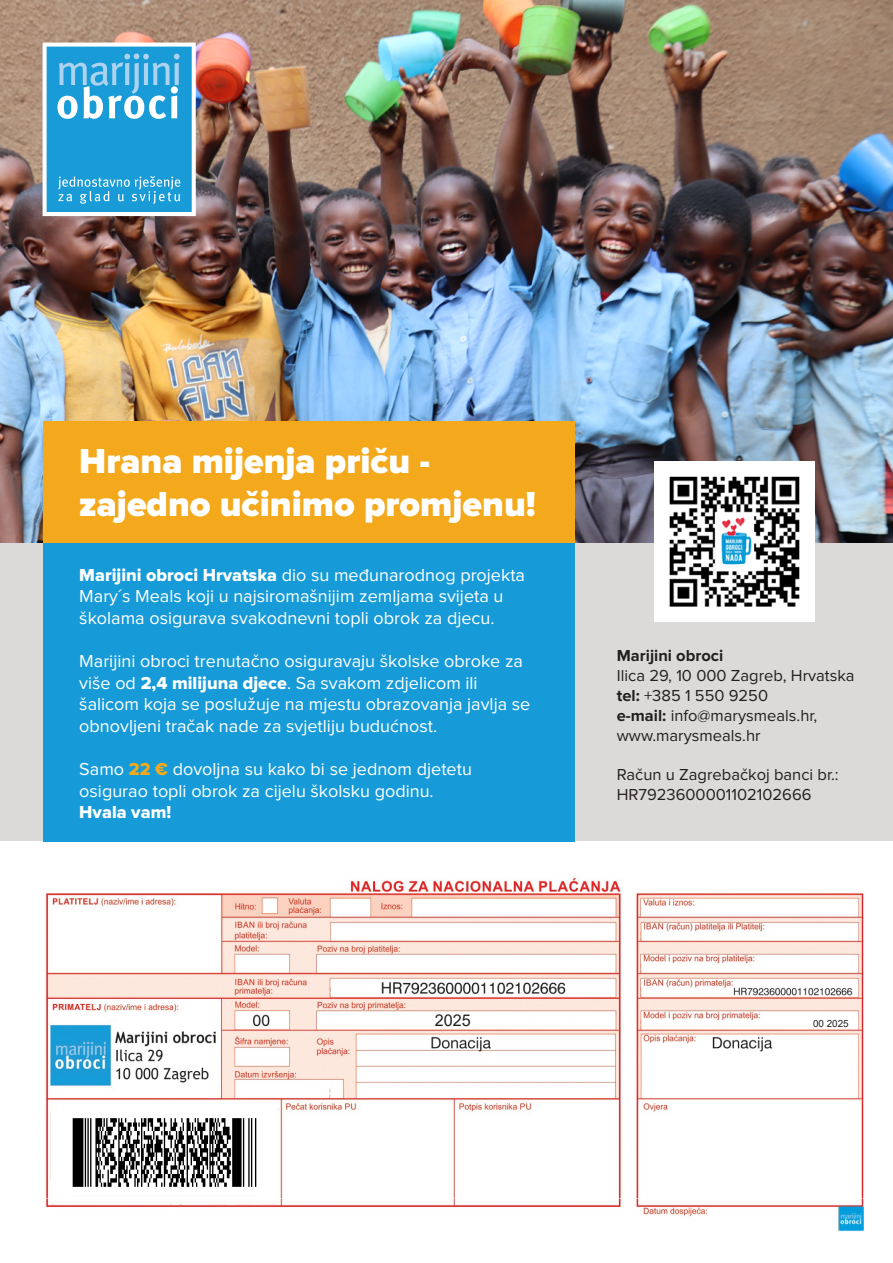
<style>
.page{position:relative;width:893px;height:1263px;background:#fff}
.page>*{position:absolute;margin:0;border:0;box-sizing:border-box;transform-origin:0 0}
.t1{font:900 36px/43.2px "Proxima Nova";color:#fff}
.t2{font:18px/21.6px "Proxima Nova";color:#fff}
.t3{font:800 18px "Proxima Nova";color:#fff}
.t4{font:16.5px/19.8px "Proxima Nova";color:#231f20}
.t5{font:700 16.5px "Proxima Nova";color:#231f20}
.t6{font:16.2px "Arial";color:#231f20}
.t7{font:9.9px "Arial";color:#231f20}
.s1{font-weight:800}
.s2{font-weight:800;color:#f4a91c}
.s3{font-weight:700}
</style>
<div class="page">
<div style="left:0;top:541px;width:893px;height:300px;background:#dbdad9"></div>
<img style="left:0;top:0;width:893px;height:543px">
<div style="left:43px;top:421px;width:532px;height:122px;background:#f4a91c"></div>
<div style="left:43px;top:543px;width:532px;height:299px;background:#179bd8"></div>
<img style="left:655px;top:461px;width:159px;height:160px">
<img style="left:45px;top:877px;width:818px;height:339px">
<img style="left:835px;top:1202px;width:29px;height:30px">
<div style="left:68px;top:1107px;width:189px;height:88px;background:#fff"></div>
<img style="left:72px;top:1116px;width:186px;height:72px">
<div style="left:433px;top:1014px;width:47px;height:14px;background:#fff"></div>
<div style="left:814px;top:1021px;width:42px;height:8px;background:#fff"></div>
<svg style="left:43px;top:43px;width:153px;height:173px;background:#47aedf"></svg>
<h1 class="t1" style="left:79px;top:441px;width:458px">Hrana mijenja priču - zajedno učinimo promjenu!</h1>
<p class="t2" style="left:79px;top:565px;width:447px"><span class="s1">Marijini obroci Hrvatska</span> dio su međunarodnog projekta<br>Mary´s Meals koji u najsiromašnijim zemljama svijeta u školama osigurava svakodnevni topli obrok za djecu.</p>
<p class="t2" style="left:79px;top:651px;width:453px">Marijini obroci trenutačno osiguravaju školske obroke za više od <span class="s1">2,4 milijuna djece</span>. Sa svakom zdjelicom ili šalicom koja se poslužuje na mjestu obrazovanja javlja se obnovljeni tračak nade za svjetliju budućnost.</p>
<p class="t2" style="left:79px;top:759px;width:394px">Samo <span class="s2">22 €</span> dovoljna su kako bi se jednom djetetu osigurao topli obrok za cijelu školsku godinu.</p>
<p class="t3" style="left:79px;top:802px;width:93px">Hvala vam!</p>
<p class="t5" style="left:617px;top:646px;width:108px">Marijini obroci</p>
<p class="t4" style="left:617px;top:666px;width:239px">Ilica 29, 10 000 Zagreb, Hrvatska <span class="s3">tel:</span> +385 1 550 9250<br><span class="s3">e-mail:</span> info@marysmeals.hr, www.marysmeals.hr</p>
<p class="t4" style="left:617px;top:765px;width:223px">Račun u Zagrebačkoj banci br.:<br>HR7923600001102102666</p>
<p class="t6" style="left:435px;top:1009px;width:38px">2025</p>
<p class="t7" style="left:813px;top:1017px;width:37px">00 2025</p>
</div>
